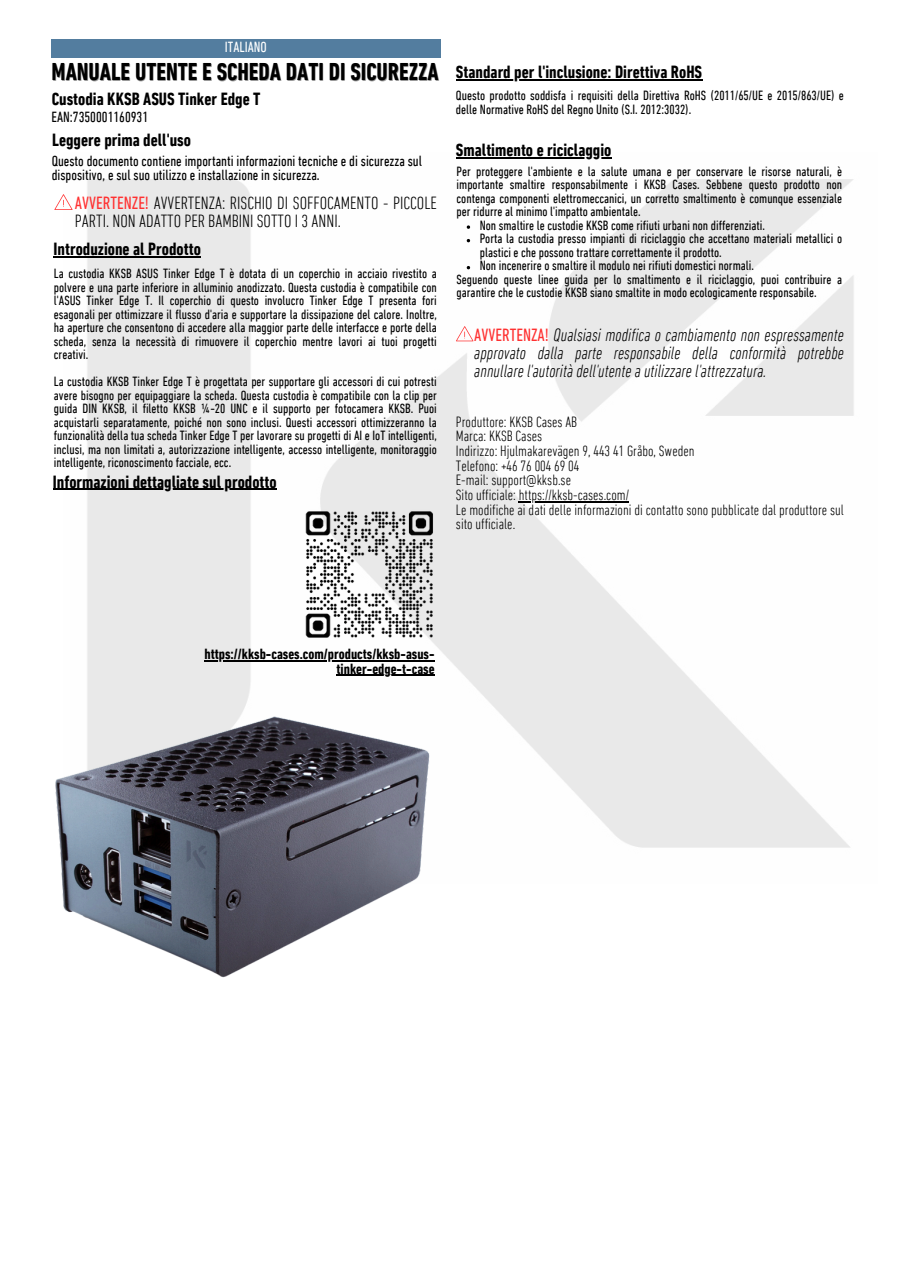
<style>
.page{position:relative;width:897px;height:1264px;background:#fff}
.page>*{position:absolute;margin:0;border:0;box-sizing:border-box;transform-origin:0 0}
.t1{font:700 condensed 24.75px "DIN Next LT Pro";color:#000}
.t2{font:italic 300 condensed 18px/18px "DIN Next LT Pro";color:#000;text-align:justify}
.t3{font:700 condensed 18px "DIN Next LT Pro";color:#000}
.t4{font:300 condensed 18px/18px "DIN Next LT Pro";color:#000}
.t5{font:300 condensed 15.15px "DIN Next LT Pro";color:#000}
.t6{font:condensed 15px/14.7px "DIN Next LT Pro";color:#000}
.t7{font:700 condensed 15px "DIN Next LT Pro";color:#000}
.t8{font:condensed 15px "DIN Next LT Pro";color:#fff}
.t9{font:condensed 13.65px/13.5px "DIN Next LT Pro";color:#000;text-align:justify}
.s1{font-weight:400;color:#ff3131}
.s2{font-weight:400;font-style:normal;color:#ff3131}
</style>
<div class="page">
<div style="left:52px;top:39px;width:389px;height:18px;background:#537d9f"></div>
<img style="left:63px;top:157px;width:791px;height:691px">
<img style="left:305px;top:509px;width:129px;height:130px">
<img style="left:55px;top:708px;width:379px;height:270px">
<hr style="left:204px;top:660px;width:230px;height:1px;background:#000">
<hr style="left:336px;top:675px;width:98px;height:1px;background:#000">
<svg style="left:456px;top:326px;width:17px;height:15px"></svg>
<hr style="left:456px;top:157px;width:155px;height:1px;background:#000">
<svg style="left:467px;top:225px;width:3px;height:4px"></svg>
<hr style="left:519px;top:501px;width:110px;height:1px;background:#000">
<hr style="left:456px;top:80px;width:246px;height:1px;background:#000">
<svg style="left:54px;top:194px;width:18px;height:16px"></svg>
<hr style="left:54px;top:256px;width:147px;height:1px;background:#000">
<hr style="left:53px;top:488px;width:224px;height:2px;background:#000">
<p class="t8" style="left:225px;top:41px;width:44px">ITALIANO</p>
<p class="t1" style="left:52px;top:61px;width:389px">MANUALE UTENTE E SCHEDA DATI DI SICUREZZA</p>
<p class="t3" style="left:52px;top:91px;width:210px">Custodia KKSB ASUS Tinker Edge T</p>
<h3 class="t6" style="left:52px;top:111px;width:98px">EAN:7350001160931</h3>
<p class="t3" style="left:52px;top:132px;width:140px">Leggere prima dell'uso</p>
<h2 class="t6" style="left:52px;top:154px;width:372px">Questo documento contiene importanti informazioni tecniche e di sicurezza sul dispositivo, e sul suo utilizzo e installazione in sicurezza.</h2>
<p class="t4" style="left:75px;top:196px;width:363px"><span class="s1">AVVERTENZE!</span> AVVERTENZA: RISCHIO DI SOFFOCAMENTO - PICCOLE<br>PARTI. NON ADATTO PER BAMBINI SOTTO I 3 ANNI.</p>
<h3 class="t3" style="left:54px;top:241px;width:149px">Introduzione al Prodotto</h3>
<h5 class="t9" style="left:54px;top:268px;width:384px">La custodia KKSB ASUS Tinker Edge T è dotata di un coperchio in acciaio rivestito a polvere e una parte inferiore in alluminio anodizzato. Questa custodia è compatibile con l'ASUS Tinker Edge T. Il coperchio di questo involucro Tinker Edge T presenta fori esagonali per ottimizzare il flusso d'aria e supportare la dissipazione del calore. Inoltre, ha aperture che consentono di accedere alla maggior parte delle interfacce e porte della scheda, senza la necessità di rimuovere il coperchio mentre lavori ai tuoi progetti creativi.</h5>
<h3 class="t9" style="left:54px;top:376px;width:384px">La custodia KKSB Tinker Edge T è progettata per supportare gli accessori di cui potresti avere bisogno per equipaggiare la scheda. Questa custodia è compatibile con la clip per guida DIN KKSB, il filetto KKSB ¼-20 UNC e il supporto per fotocamera KKSB. Puoi acquistarli separatamente, poiché non sono inclusi. Questi accessori ottimizzeranno la funzionalità della tua scheda Tinker Edge T per lavorare su progetti di AI e IoT intelligenti, inclusi, ma non limitati a, autorizzazione intelligente, accesso intelligente, monitoraggio intelligente, riconoscimento facciale, ecc.</h3>
<p class="t3" style="left:53px;top:474px;width:225px">Informazioni dettagliate sul prodotto</p>
<p class="t3" style="left:456px;top:65px;width:248px">Standard per l'inclusione: Direttiva RoHS</p>
<p class="t9" style="left:456px;top:90px;width:389px">Questo prodotto soddisfa i requisiti della Direttiva RoHS (2011/65/UE e 2015/863/UE) e delle Normative RoHS del Regno Unito (S.I. 2012:3032).</p>
<p class="t3" style="left:456px;top:143px;width:157px">Smaltimento e riciclaggio</p>
<p class="t9" style="left:456px;top:166px;width:387px">Per proteggere l'ambiente e la salute umana e per conservare le risorse naturali, è importante smaltire responsabilmente i KKSB Cases. Sebbene questo prodotto non contenga componenti elettromeccanici, un corretto smaltimento è comunque essenziale per ridurre al minimo l'impatto ambientale.</p>
<p class="t9" style="left:480px;top:220px;width:287px">Non smaltire le custodie KKSB come rifiuti urbani non differenziati.</p>
<p class="t9" style="left:480px;top:233px;width:364px">Porta la custodia presso impianti di riciclaggio che accettano materiali metallici o plastici e che possono trattare correttamente il prodotto.</p>
<p class="t9" style="left:480px;top:260px;width:276px">Non incenerire o smaltire il modulo nei rifiuti domestici normali.</p>
<p class="t9" style="left:456px;top:274px;width:387px">Seguendo queste linee guida per lo smaltimento e il riciclaggio, puoi contribuire a garantire che le custodie KKSB siano smaltite in modo ecologicamente responsabile.</p>
<h3 class="t2" style="left:474px;top:328px;width:371px"><span class="s2">AVVERTENZA!</span> Qualsiasi modifica o cambiamento non espressamente approvato dalla parte responsabile della conformità potrebbe annullare l'autorità dell'utente a utilizzare l'attrezzatura.</h3>
<p class="t5" style="left:456px;top:415px;width:123px">Produttore: KKSB Cases AB</p>
<h6 class="t5" style="left:456px;top:430px;width:88px">Marca: KKSB Cases</h6>
<p class="t5" style="left:456px;top:444px;width:240px">Indirizzo: Hjulmakarevägen 9, 443 41 Gråbo, Sweden</p>
<h4 class="t5" style="left:456px;top:459px;width:125px">Telefono: +46 76 004 69 04</h4>
<p class="t5" style="left:456px;top:474px;width:117px">E-mail: support@kksb.se</p>
<p class="t5" style="left:456px;top:488px;width:175px">Sito ufficiale: https://kksb-cases.com/</p>
<p class="t5" style="left:456px;top:503px;width:389px">Le modifiche ai dati delle informazioni di contatto sono pubblicate dal produttore sul</p>
<p class="t5" style="left:456px;top:518px;width:61px">sito ufficiale.</p>
<h1 class="t7" style="left:204px;top:648px;width:232px">https://kksb-cases.com/products/kksb-asus-</h1>
<h3 class="t7" style="left:336px;top:662px;width:100px">tinker-edge-t-case</h3>
</div>
